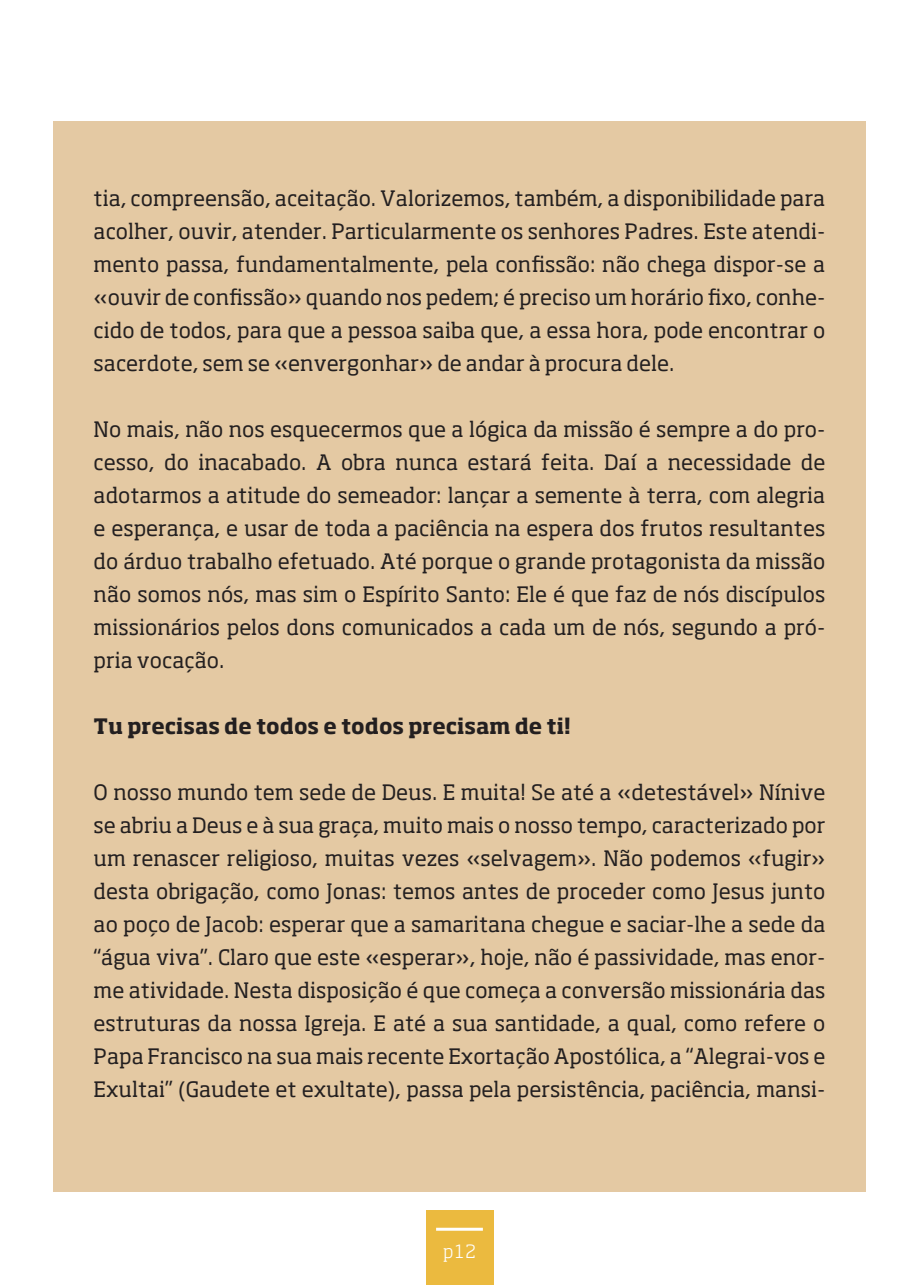
<style>
.page{position:relative;width:919px;height:1285px;background:#fff}
.page>*{position:absolute;margin:0;border:0;box-sizing:border-box;transform-origin:0 0}
.t1{font:21px/33px "Soho Std";color:#231f20;text-align:justify}
.t2{font:700 21px "Soho Std";color:#231f20}
.t3{font:300 18px "Soho Std";color:#fff}
</style>
<div class="page">
<div style="left:426px;top:1210px;width:67px;height:74px;background:#ebba3f"></div>
<hr style="left:436px;top:1227px;width:47px;height:3px;background:#fff">
<div style="left:53px;top:121px;width:812px;height:1070px;background:#e4c9a3"></div>
<p class="t1" style="left:94px;top:181px;width:733px">tia, compreensão, aceitação. Valorizemos, também, a disponibilidade para acolher, ouvir, atender. Particularmente os senhores Padres. Este atendi&shy;mento passa, fundamentalmente, pela confissão: não chega dispor-se a «ouvir de confissão» quando nos pedem; é preciso um horário fixo, conhe&shy;cido de todos, para que a pessoa saiba que, a essa hora, pode encontrar o sacerdote, sem se «envergonhar» de andar à procura dele.</p>
<p class="t1" style="left:94px;top:412px;width:733px">No mais, não nos esquecermos que a lógica da missão é sempre a do pro&shy;cesso, do inacabado. A obra nunca estará feita. Daí a necessidade de adotarmos a atitude do semeador: lançar a semente à terra, com alegria e esperança, e usar de toda a paciência na espera dos frutos resultantes do árduo trabalho efetuado. Até porque o grande protagonista da missão não somos nós, mas sim o Espírito Santo: Ele é que faz de nós discípulos missionários pelos dons comunicados a cada um de nós, segundo a pró&shy;pria vocação.</p>
<p class="t2" style="left:94px;top:712px;width:478px">Tu precisas de todos e todos precisam de ti!</p>
<p class="t1" style="left:94px;top:775px;width:733px">O nosso mundo tem sede de Deus. E muita! Se até a «detestável» Nínive se abriu a Deus e à sua graça, muito mais o nosso tempo, caracterizado por um renascer religioso, muitas vezes «selvagem». Não podemos «fugir» desta obrigação, como Jonas: temos antes de proceder como Jesus junto ao poço de Jacob: esperar que a samaritana chegue e saciar-lhe a sede da “água viva”. Claro que este «esperar», hoje, não é passividade, mas enor&shy;me atividade. Nesta disposição é que começa a conversão missionária das estruturas da nossa Igreja. E até a sua santidade, a qual, como refere o Papa Francisco na sua mais recente Exortação Apostólica, a “Alegrai-vos e Exultai” (Gaudete et exultate), passa pela persistência, paciência, mansi-</p>
<p class="t3" style="left:443px;top:1239px;width:34px">p12</p>
</div>
